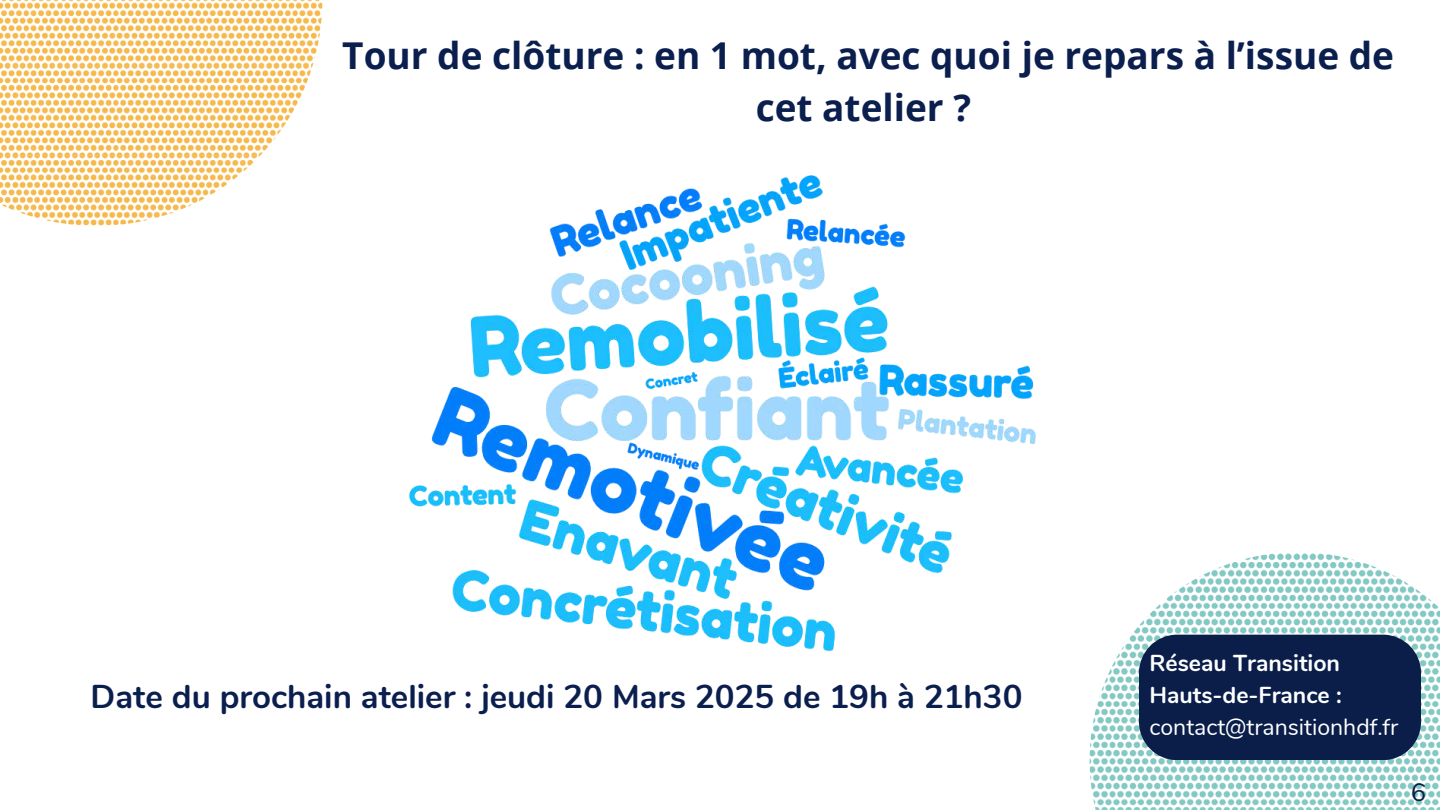
<style>
.page{position:relative;width:1440px;height:810px;background:#fff}
.page>*{position:absolute;margin:0;border:0;box-sizing:border-box;transform-origin:0 0}
.t1{font:700 37px/51.8px "Open Sans";color:#0b1f4f;text-align:center}
.t2{font:700 33px "Nunito";color:#0b1f4f}
.t3{font:25px "Nunito";color:#0b1e4a}
.t4{font:700 23px/32.2px "Nunito";color:#feffff}
.t5{font:23px "Nunito";color:#feffff}
</style>
<div class="page">
<img style="left:0;top:0;width:322px;height:9px">
<img style="left:1093px;top:801px;width:347px;height:9px">
<img style="left:0;top:10px;width:1440px;height:791px">
<p class="t1" style="left:342px;top:29px;width:1053px">Tour de clôture : en 1 mot, avec quoi je repars à l’issue de cet atelier ?</p>
<p class="t2" style="left:91px;top:674px;width:933px">Date du prochain atelier : jeudi 20 Mars 2025 de 19h à 21h30</p>
<p class="t4" style="left:1149px;top:647px;width:194px">Réseau Transition<br>Hauts-de-France :</p>
<p class="t5" style="left:1149px;top:712px;width:250px">contact@transitionhdf.fr</p>
<p class="t3" style="left:1411px;top:775px;width:16px">6</p>
</div>
